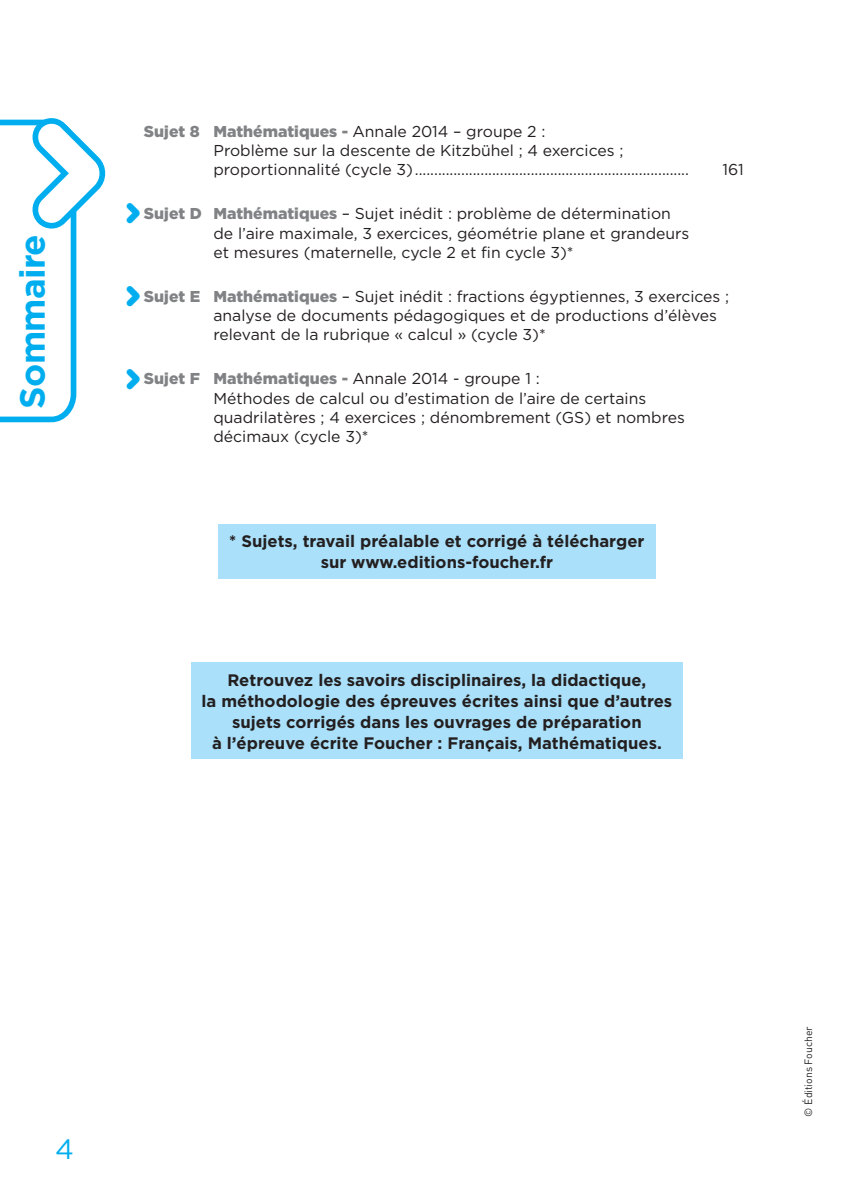
<style>
.page{position:relative;width:844px;height:1191px;background:#fff}
.page>*{position:absolute;margin:0;border:0;box-sizing:border-box;transform-origin:0 0}
.t1{font:700 35px "Gotham";letter-spacing:-.02em;color:#00aeef}
.t2{font:28px "Gotham";color:#00aeef}
.t3{font:700 16.62px/21px "Gotham";color:#231f20;text-align:center}
.t4{font:15.75px/19.2px "Gotham";color:#231f20}
.t5{font:10.5px "DINOT";color:#231f20}
.s1{font-weight:900;color:#808285}
</style>
<div class="page">
<svg style="left:0;top:118px;width:106px;height:305px"></svg>
<div style="left:218px;top:524px;width:437px;height:54px;background:#aae0f9"></div>
<div style="left:191px;top:662px;width:491px;height:96px;background:#aae0f9"></div>
<h1 class="t1" style="left:12px;top:408px;width:176px;rotate:-90deg">Sommaire</h1>
<p class="t4" style="left:213px;top:121px;width:477px;text-indent:-69px"><span class="s1">Sujet 8 Mathématiques -</span> Annale 2014 – groupe 2 :<br>Problème sur la descente de Kitzbühel ; 4 exercices ; proportionnalité (cycle 3) .......................................................................</p>
<p class="t4" style="left:722px;top:160px;width:23px">161</p>
<p class="t4" style="left:213px;top:204px;width:477px;text-indent:-84px"><sup>&gt;</sup> <span class="s1">Sujet D Mathématiques</span> – Sujet inédit : problème de détermination de l’aire maximale, 3 exercices, géométrie plane et grandeurs et mesures (maternelle, cycle 2 et fin cycle 3)*</p>
<p class="t4" style="left:213px;top:287px;width:517px;text-indent:-84px"><sup>&gt;</sup> <span class="s1">Sujet E Mathématiques</span> – Sujet inédit : fractions égyptiennes, 3 exercices ; analyse de documents pédagogiques et de productions d’élèves relevant de la rubrique « calcul » (cycle 3)*</p>
<p class="t4" style="left:213px;top:369px;width:473px;text-indent:-84px"><sup>&gt;</sup> <span class="s1">Sujet F Mathématiques -</span> Annale 2014 - groupe 1 :<br>Méthodes de calcul ou d’estimation de l’aire de certains quadrilatères ; 4 exercices ; dénombrement (GS) et nombres décimaux (cycle 3)*</p>
<p class="t3" style="left:229px;top:531px;width:416px">* Sujets, travail préalable et corrigé à télécharger sur www.editions-foucher.fr</p>
<p class="t3" style="left:201px;top:669px;width:472px">Retrouvez les savoirs disciplinaires, la didactique,<br>la méthodologie des épreuves écrites ainsi que d’autres sujets corrigés dans les ouvrages de préparation<br>à l’épreuve écrite Foucher : Français, Mathématiques.</p>
<h2 class="t2" style="left:55px;top:1133px;width:20px">4</h2>
<p class="t5" style="left:801px;top:1116px;width:92px;rotate:-90deg">© Éditions Foucher</p>
</div>
